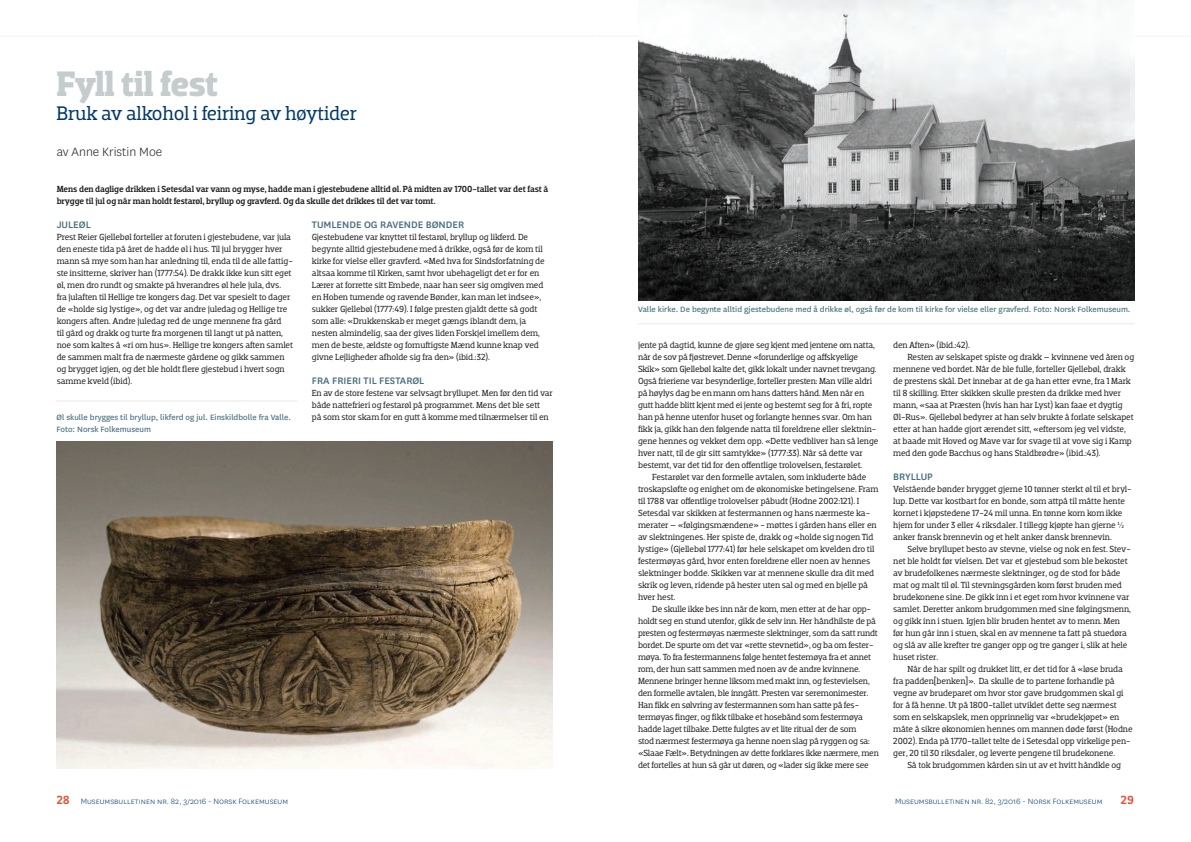
<style>
.page{position:relative;width:1191px;height:842px;background:#fff}
.page>*{position:absolute;margin:0;border:0;box-sizing:border-box;transform-origin:0 0}
.t1{font:700 36px "Dobra Slab";letter-spacing:-.02em;color:#c5ccce}
.t2{font:20px "Dobra Slab";letter-spacing:-.015em;color:#01386b}
.t3{font:300 14px "National";color:#231f20}
.t4{font:500 12px "Dobra Slab";color:#e05336}
.t5{font:500 11px "National";color:#466f7c}
.t6{font:9px/12px "Dobra Slab";letter-spacing:-.015em;color:#231f20}
.t7{font:9px/12px "National";color:#466f7c}
.t8{font:500 9px/12px "Dobra Slab";letter-spacing:-.01em;color:#231f20}
.t9{font:300 9px "National";color:#01386b}
.s1{font-family:"Dobra Slab";font-weight:500;font-size:12px;color:#e05336}
</style>
<div class="page">
<hr style="left:0;top:36px;width:595px;height:1px;background:#f0f0ec">
<hr style="left:596px;top:36px;width:595px;height:1px;background:#f0f0ec">
<img style="left:57px;top:441px;width:496px;height:327px">
<img style="left:638px;top:0;width:496px;height:300px">
<hr style="left:638px;top:323px;width:496px;height:1px;background:#f0f0ec">
<hr style="left:57px;top:400px;width:241px;height:2px;background:#f0f0ec">
<h1 class="t1" style="left:57px;top:63px;width:163px">Fyll til fest</h1>
<h2 class="t2" style="left:57px;top:102px;width:302px">Bruk av alkohol i feiring av høytider</h2>
<h3 class="t3" style="left:57px;top:143px;width:107px">av Anne Kristin Moe</h3>
<p class="t8" style="left:57px;top:183px;width:493px">Mens den daglige drikken i Setesdal var vann og myse, hadde man i gjestebudene alltid øl. På midten av 1700-tallet var det fast å brygge til jul og når man holdt festarøl, bryllup og gravferd. Og da skulle det drikkes til det var tomt.</p>
<p class="t5" style="left:57px;top:217px;width:36px">JULEØL</p>
<p class="t6" style="left:57px;top:231px;width:238px">Prest Reier Gjellebøl forteller at foruten i gjestebudene, var jula den eneste tida på året de hadde øl i hus. Til jul brygger hver mann så mye som han har anledning til, enda til de alle fattig&shy;ste insitterne, skriver han (1777:54). De drakk ikke kun sitt eget øl, men dro rundt og smakte på hverandres øl hele jula, dvs. fra julaften til Hellige tre kongers dag. Det var spesielt to dager de «holde sig lystige», og det var andre juledag og Hellige tre kongers aften. Andre juledag red de unge mennene fra gård<br>til gård og drakk og turte fra morgenen til langt ut på natten, noe som kaltes å «ri om hus». Hellige tre kongers aften samlet de sammen malt fra de nærmeste gårdene og gikk sammen og brygget igjen, og det ble holdt flere gjestebud i hvert sogn samme kveld (ibid).</p>
<p class="t7" style="left:57px;top:411px;width:236px">Øl skulle brygges til bryllup, likferd og jul. Einskildbolle fra Valle.<br>Foto: Norsk Folkemuseum</p>
<p class="t5" style="left:312px;top:217px;width:154px">TUMLENDE OG RAVENDE BØNDER</p>
<p class="t6" style="left:312px;top:231px;width:234px">Gjestebudene var knyttet til festarøl, bryllup og likferd. De begynte alltid gjestebudene med å drikke, også før de kom til kirke for vielse eller gravferd. «Med hva for Sindsforfatning de altsaa komme til Kirken, samt hvor ubehageligt det er for en Lærer at forrette sitt Embede, naar han seer sig omgiven med en Hoben tumende og ravende Bønder, kan man let indsee», sukker Gjellebøl (1777:49). I følge presten gjaldt dette så godt som alle: «Drukkenskab er meget gængs iblandt dem, ja nesten almindelig, saa der gives liden Forskjel imellem dem, men de beste, ældste og fornuftigste Mænd kunne knap ved givne Lejligheder afholde sig fra den» (ibid.:32).</p>
<p class="t5" style="left:312px;top:373px;width:114px">FRA FRIERI TIL FESTARØL</p>
<p class="t6" style="left:312px;top:387px;width:242px">En av de store festene var selvsagt bryllupet. Men før den tid var både nattefrieri og festarøl på programmet. Mens det ble sett<br>på som stor skam for en gutt å komme med tilnærmelser til en</p>
<p class="t7" style="left:638px;top:303px;width:494px">Valle kirke. De begynte alltid gjestebudene med å drikke øl, også før de kom til kirke for vielse eller gravferd. Foto: Norsk Folkemuseum.</p>
<p class="t6" style="left:638px;top:339px;width:242px">jente på dagtid, kunne de gjøre seg kjent med jentene om natta, når de sov på fjøstrevet. Denne «forunderlige og affskyelige Skik» som Gjellebøl kalte det, gikk lokalt under navnet trevgang.<br>Også frieriene var besynderlige, forteller presten: Man ville aldri på høylys dag be en mann om hans datters hånd. Men når en gutt hadde blitt kjent med ei jente og bestemt seg for å fri, ropte han på henne utenfor huset og forlangte hennes svar. Om han fikk ja, gikk han den følgende natta til foreldrene eller slektnin&shy;gene hennes og vekket dem opp. «Dette vedbliver han så lenge hver natt, til de gir sitt samtykke» (1777:33). Når så dette var bestemt, var det tid for den offentlige trolovelsen, festarølet.</p>
<p class="t6" style="left:638px;top:471px;width:242px;text-indent:14px">Festarølet var den formelle avtalen, som inkluderte både troskapsløfte og enighet om de økonomiske betingelsene. Fram til 1788 var offentlige trolovelser påbudt (Hodne 2002:121). I Setesdal var skikken at festermannen og hans nærmeste ka&shy;merater – «følgingsmændene» - møttes i gården hans eller en av slektningenes. Her spiste de, drakk og «holde sig nogen Tid lystige» (Gjellebøl 1777:41) før hele selskapet om kvelden dro til festermøyas gård, hvor enten foreldrene eller noen av hennes slektninger bodde. Skikken var at mennene skulle dra dit med skrik og leven, ridende på hester uten sal og med en bjelle på hver hest.</p>
<p class="t6" style="left:638px;top:603px;width:242px;text-indent:14px">De skulle ikke bes inn når de kom, men etter at de har opp&shy;holdt seg en stund utenfor, gikk de selv inn. Her håndhilste de på presten og festermøyas nærmeste slektninger, som da satt rundt bordet. De spurte om det var «rette stevnetid», og ba om fester&shy;møya. To fra festermannens følge hentet festemøya fra et annet rom, der hun satt sammen med noen av de andre kvinnene.<br>Mennene bringer henne liksom med makt inn, og festevielsen, den formelle avtalen, ble inngått. Presten var seremonimester.<br>Han fikk en sølvring av festermannen som han satte på fes&shy;termøyas finger, og fikk tilbake et hosebånd som festermøya hadde laget tilbake. Dette fulgtes av et lite ritual der de som<br>stod nærmest festermøya ga henne noen slag på ryggen og sa: «Slaae Fælt». Betydningen av dette forklares ikke nærmere, men det fortelles at hun så går ut døren, og «lader sig ikke mere see</p>
<p class="t6" style="left:893px;top:339px;width:78px">den Aften» (ibid.:42).</p>
<p class="t6" style="left:907px;top:351px;width:228px">Resten av selskapet spiste og drakk – kvinnene ved åren og</p>
<p class="t6" style="left:893px;top:363px;width:234px">mennene ved bordet. Når de ble fulle, forteller Gjellebøl, drakk</p>
<p class="t6" style="left:893px;top:375px;width:239px">de prestens skål. Det innebar at de ga han etter evne, fra 1 Mark</p>
<p class="t6" style="left:893px;top:387px;width:229px">til 8 skilling. Etter skikken skulle presten da drikke med hver</p>
<p class="t6" style="left:893px;top:399px;width:231px">mann, «saa at Præsten (hvis han har Lyst) kan faae et dygtig</p>
<p class="t6" style="left:893px;top:411px;width:242px">Øl-Rus». Gjellebøl bedyrer at han selv brukte å forlate selskapet</p>
<p class="t6" style="left:893px;top:423px;width:234px">etter at han hadde gjort ærendet sitt, «eftersom jeg vel vidste,</p>
<p class="t6" style="left:893px;top:435px;width:240px">at baade mit Hoved og Mave var for svage til at vove sig i Kamp</p>
<p class="t6" style="left:893px;top:447px;width:209px">med den gode Bacchus og hans Staldbrødre» (ibid.:43).</p>
<p class="t5" style="left:893px;top:469px;width:41px">BRYLLUP</p>
<p class="t6" style="left:893px;top:483px;width:240px">Velstående bønder brygget gjerne 10 tønner sterkt øl til et bryl&shy;lup. Dette var kostbart for en bonde, som attpå til måtte hente kornet i kjøpstedene 17-24 mil unna. En tønne korn kom ikke hjem for under 3 eller 4 riksdaler. I tillegg kjøpte han gjerne ½ anker fransk brennevin og et helt anker dansk brennevin.</p>
<p class="t6" style="left:893px;top:543px;width:239px;text-indent:14px">Selve bryllupet besto av stevne, vielse og nok en fest. Stev&shy;net ble holdt før vielsen. Det var et gjestebud som ble bekostet av brudefolkenes nærmeste slektninger, og de stod for både mat og malt til øl. Til stevningsgården kom først bruden med brudekonene sine. De gikk inn i et eget rom hvor kvinnene var samlet. Deretter ankom brudgommen med sine følgingsmenn, og gikk inn i stuen. Igjen blir bruden hentet av to menn. Men før hun går inn i stuen, skal en av mennene ta fatt på stuedøra og slå av alle krefter tre ganger opp og tre ganger i, slik at hele huset rister.</p>
<p class="t6" style="left:893px;top:663px;width:241px;text-indent:14px">Når de har spilt og drukket litt, er det tid for å «løse bruda fra padden[benken]». Da skulle de to partene forhandle på vegne av brudeparet om hvor stor gave brudgommen skal gi for å få henne. Ut på 1800-tallet utviklet dette seg nærmest som en selskapslek, men opprinnelig var «brudekjøpet» en måte å sikre økonomien hennes om mannen døde først (Hodne 2002). Enda på 1770-tallet telte de i Setesdal opp virkelige pen&shy;ger, 20 til 30 riksdaler, og leverte pengene til brudekonene.</p>
<p class="t6" style="left:907px;top:759px;width:215px">Så tok brudgommen kården sin ut av et hvitt håndkle og</p>
<p class="t9" style="left:57px;top:796px;width:233px"><span class="s1">28</span> Museumsbulletinen nr. 82, 3/2016 - Norsk Folkemuseum</p>
<p class="t9" style="left:895px;top:796px;width:209px">Museumsbulletinen nr. 82, 3/2016 - Norsk Folkemuseum</p>
<h3 class="t4" style="left:1121px;top:793px;width:15px">29</h3>
</div>
